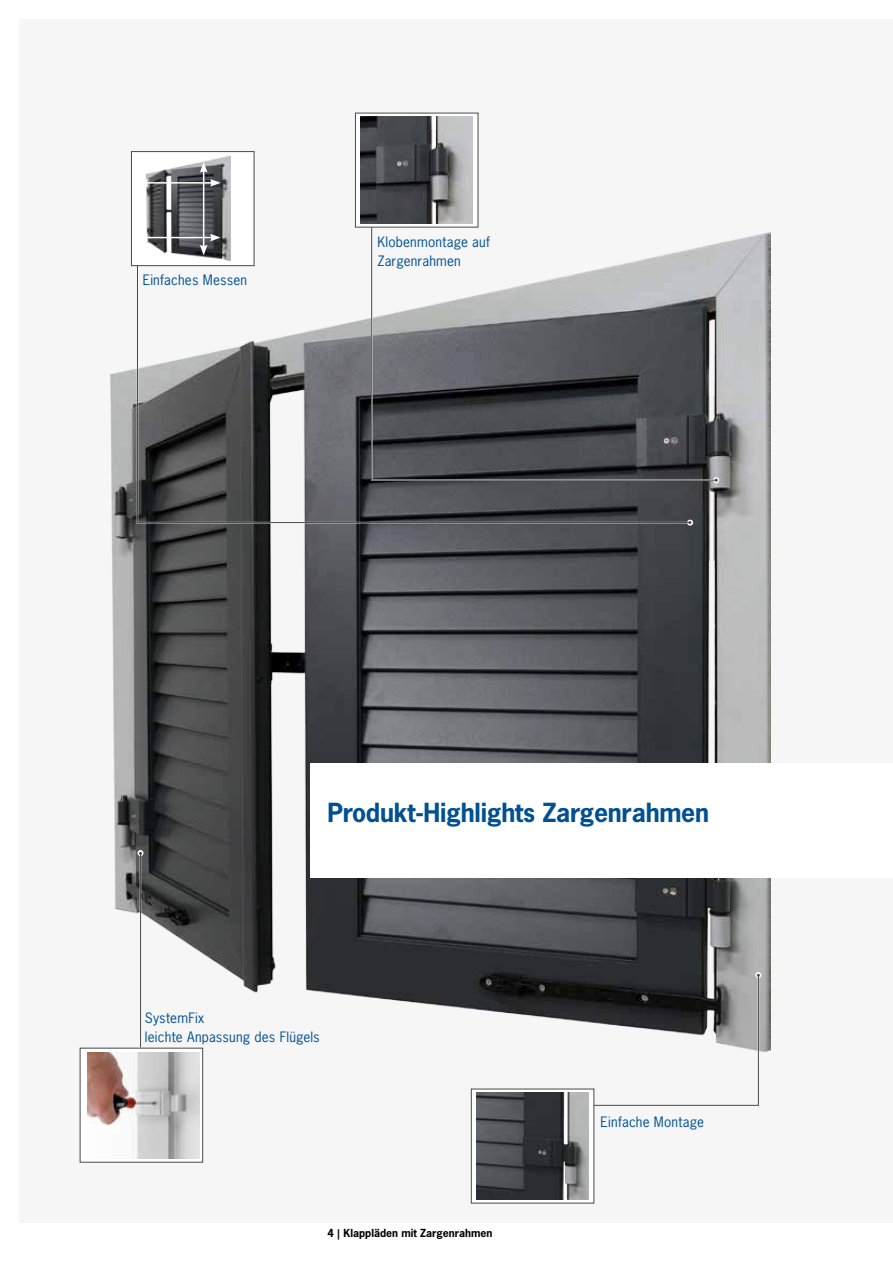
<style>
.page{position:relative;width:893px;height:1263px;background:#fff}
.page>*{position:absolute;margin:0;border:0;box-sizing:border-box;transform-origin:0 0}
.t1{font:700 24.75px "News Gothic";letter-spacing:-.01em;color:#005092}
.t2{font:13.5px/19.2px "News Gothic";letter-spacing:.015em;color:#005092}
.t3{font:700 10.5px "News Gothic";color:#000}
</style>
<div class="page">
<div style="left:19px;top:19px;width:874px;height:1203px;background:#f6f6f6"></div>
<img style="left:111px;top:232px;width:659px;height:819px">
<hr style="left:758px;top:975px;width:1px;height:131px;background:#4a4a49">
<svg style="left:755px;top:972px;width:6px;height:6px"></svg>
<hr style="left:137px;top:522px;width:553px;height:1px;background:#4a4a49">
<svg style="left:687px;top:520px;width:6px;height:6px"></svg>
<div style="left:131px;top:152px;width:123px;height:114px;background:#fff"></div>
<img style="left:146px;top:156px;width:84px;height:104px">
<div style="left:131px;top:151px;width:123px;height:115px;border:1px solid #4a4a49"></div>
<hr style="left:146px;top:182px;width:66px;height:2px;background:#fff">
<svg style="left:146px;top:179px;width:2px;height:8px"></svg>
<svg style="left:210px;top:179px;width:11px;height:8px"></svg>
<hr style="left:203px;top:170px;width:1px;height:77px;background:#fff">
<svg style="left:200px;top:162px;width:7px;height:11px"></svg>
<hr style="left:371px;top:479px;width:345px;height:2px;background:#fff">
<hr style="left:371px;top:480px;width:345px;height:1px;background:#4a4a49">
<svg style="left:713px;top:477px;width:6px;height:6px"></svg>
<hr style="left:140px;top:853px;width:1px;height:194px;background:#4a4a49">
<svg style="left:137px;top:850px;width:6px;height:6px"></svg>
<svg style="left:471px;top:1089px;width:123px;height:114px;fill:#fff"></svg>
<img style="left:477px;top:1093px;width:112px;height:106px">
<hr style="left:594px;top:1105px;width:165px;height:1px;background:#4a4a49">
<hr style="left:146px;top:237px;width:66px;height:1px;background:#fff">
<svg style="left:146px;top:234px;width:2px;height:7px"></svg>
<svg style="left:200px;top:234px;width:21px;height:21px"></svg>
<hr style="left:137px;top:266px;width:1px;height:257px;background:#4a4a49">
<hr style="left:371px;top:227px;width:1px;height:253px;background:#4a4a49">
<div style="left:80px;top:1048px;width:123px;height:114px;background:#fff"></div>
<img style="left:88px;top:1052px;width:112px;height:106px">
<div style="left:310px;top:763px;width:583px;height:115px;background:#fff"></div>
<svg style="left:355px;top:113px;width:123px;height:114px;fill:#fff"></svg>
<img style="left:361px;top:117px;width:112px;height:106px">
<p class="t2" style="left:143px;top:270px;width:106px">Einfaches Messen</p>
<p class="t2" style="left:377px;top:232px;width:114px">Klobenmontage auf<br>Zargenrahmen</p>
<h1 class="t1" style="left:327px;top:796px;width:383px">Produkt-Highlights Zargenrahmen</h1>
<p class="t2" style="left:145px;top:1008px;width:176px">SystemFix<br>leichte Anpassung des Flügels</p>
<p class="t3" style="left:327px;top:1226px;width:167px">4 | Klappläden mit Zargenrahmen</p>
<p class="t2" style="left:601px;top:1112px;width:105px">Einfache Montage</p>
</div>
